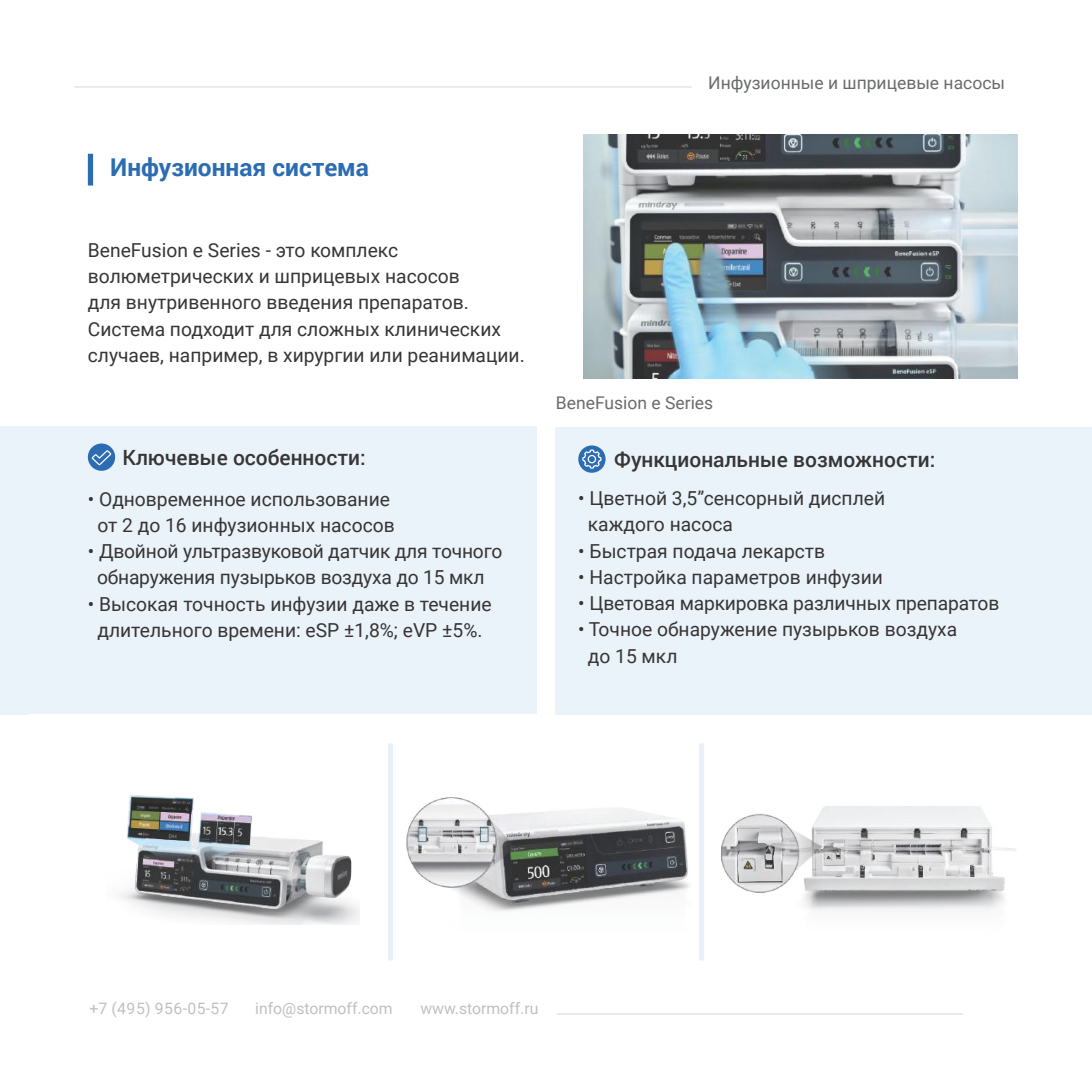
<style>
.page{position:relative;width:1092px;height:1092px;background:#fff}
.page>*{position:absolute;margin:0;border:0;box-sizing:border-box;transform-origin:0 0}
.t1{font:700 24.5px "Roboto";color:#2c6cb3}
.t2{font:500 21px "Roboto";color:#373535}
.t3{font:19.25px/26.2px "Roboto";color:#373535}
.t4{font:17.5px "Roboto";color:#6a6b6d}
.t5{font:15.75px "Roboto";color:#bec0c2}
.t6{font:15.75px "Roboto";letter-spacing:.035em;color:#bec0c2}
</style>
<div class="page">
<hr style="left:557px;top:1013px;width:405px;height:1px;background:#e7e8e9">
<img style="left:583px;top:134px;width:434px;height:244px">
<img style="left:406px;top:797px;width:283px;height:114px">
<div style="left:0;top:427px;width:536px;height:287px;background:#eaf2fa"></div>
<div style="left:556px;top:427px;width:535px;height:287px;background:#eaf2fa"></div>
<img style="left:120px;top:795px;width:240px;height:129px">
<img style="left:721px;top:806px;width:295px;height:105px">
<div style="left:578px;top:445px;width:27px;height:27px;background:#2c6cb3;border-radius:50%"></div>
<svg style="left:581px;top:449px;width:21px;height:20px"></svg>
<div style="left:88px;top:443px;width:27px;height:28px;background:#2c6cb3;border-radius:50%"></div>
<svg style="left:90px;top:449px;width:22px;height:17px"></svg>
<div style="left:698px;top:743px;width:6px;height:217px;background:#eaf0f7"></div>
<div style="left:388px;top:743px;width:5px;height:217px;background:#eaf0f7"></div>
<div style="left:88px;top:154px;width:5px;height:31px;background:#2c6cb3"></div>
<hr style="left:74px;top:86px;width:617px;height:2px;background:#e7e8e9">
<p class="t1" style="left:110px;top:150px;width:260px">Инфузионная система</p>
<p class="t3" style="left:88px;top:236px;width:438px">BeneFusion e Series - это комплекс волюметрических и шприцевых насосов<br>для внутривенного введения препаратов.<br>Система подходит для сложных клинических случаев, например, в хирургии или реанимации.</p>
<p class="t4" style="left:708px;top:70px;width:298px">Инфузионные и шприцевые насосы</p>
<p class="t4" style="left:556px;top:390px;width:159px">BeneFusion e Series</p>
<p class="t2" style="left:123px;top:443px;width:245px">Ключевые особенности:</p>
<p class="t2" style="left:614px;top:444px;width:323px">Функциональные возможности:</p>
<p class="t3" style="left:587px;top:484px;width:299px;text-indent:-10px">• Цветной 3,5”сенсорный дисплей каждого насоса</p>
<p class="t3" style="left:578px;top:537px;width:248px">• Быстрая подача лекарств</p>
<p class="t3" style="left:578px;top:563px;width:306px">• Настройка параметров инфузии</p>
<p class="t3" style="left:578px;top:589px;width:422px">• Цветовая маркировка различных препаратов</p>
<p class="t3" style="left:587px;top:615px;width:371px;text-indent:-10px">• Точное обнаружение пузырьков воздуха до 15 мкл</p>
<p class="t3" style="left:88px;top:485px;width:308px;text-align:center">• Одновременное использование от 2 до 16 инфузионных насосов</p>
<p class="t3" style="left:88px;top:537px;width:416px;text-align:center">• Двойной ультразвуковой датчик для точного обнаружения пузырьков воздуха до 15 мкл</p>
<p class="t3" style="left:88px;top:590px;width:405px;text-align:center">• Высокая точность инфузии даже в течение длительного времени: eSP ±1,8%; eVP ±5%.</p>
<p class="t6" style="left:89px;top:997px;width:141px">+7 (495) 956-05-57</p>
<p class="t5" style="left:255px;top:997px;width:139px">info@stormoff.com</p>
<p class="t5" style="left:420px;top:997px;width:119px">www.stormoff.ru</p>
</div>
